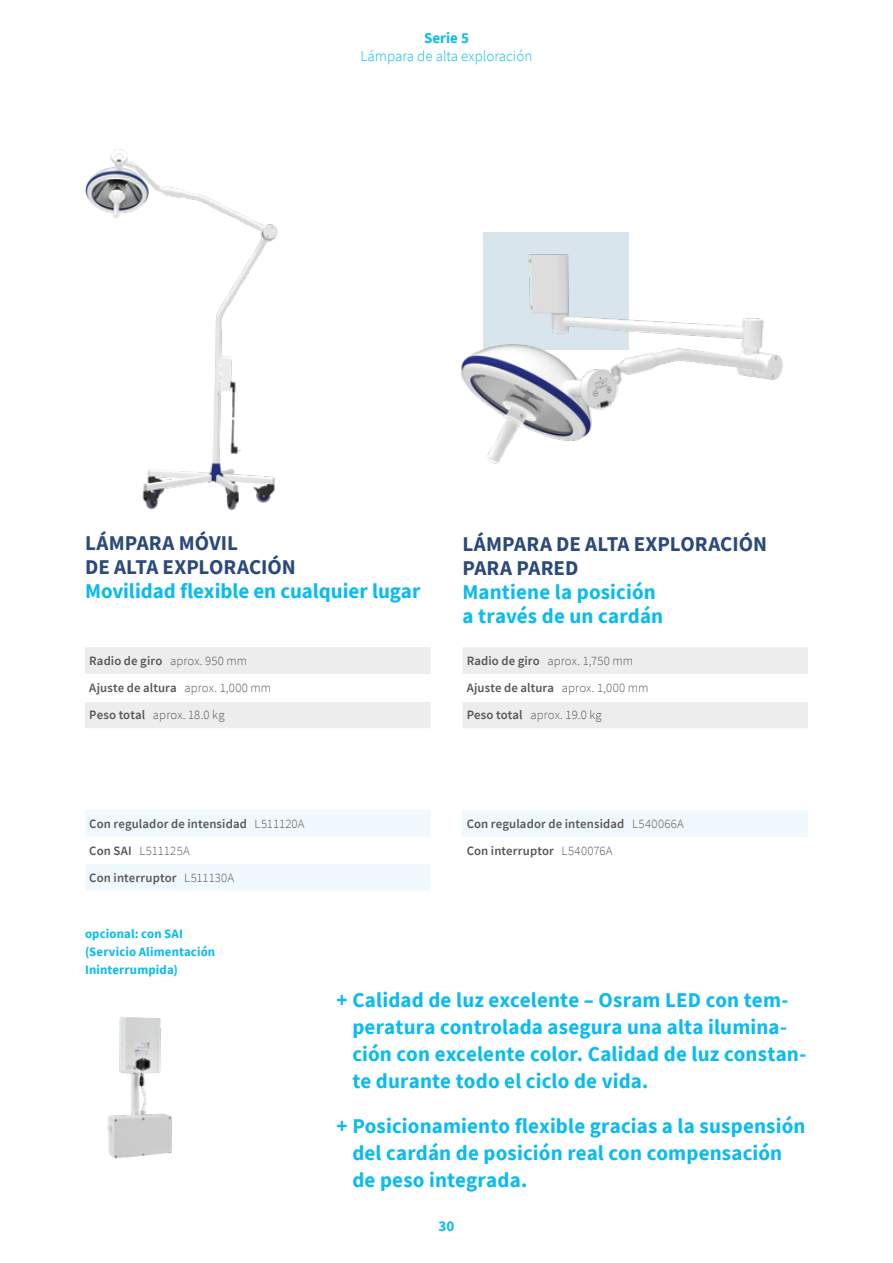
<style>
.page{position:relative;width:893px;height:1263px;background:#fff}
.page>*{position:absolute;margin:0;border:0;box-sizing:border-box;transform-origin:0 0}
.t1{font:700 21px/27px "Source Sans Pro";letter-spacing:.005em;color:#0bbbef}
.t2{font:700 21px/24px "Source Sans Pro";color:#2c4a79}
.t3{font:300 15px "Source Sans Pro";color:#0bbbef}
.t4{font:700 15px "Source Sans Pro";color:#0bbbef}
.t5{font:300 12.75px/27px "Source Sans Pro";letter-spacing:.005em;color:#575756}
.t6{font:600 12.75px/27px "Source Sans Pro";letter-spacing:.01em;color:#575756}
.t7{font:700 12.75px/18px "Source Sans Pro";letter-spacing:.01em;color:#0bbbef}
.s1{font-weight:600}
.s2{font-weight:300}
</style>
<div class="page">
<div style="left:484px;top:233px;width:145px;height:117px;background:#d9e5ec"></div>
<div style="left:85px;top:810px;width:345px;height:81px;background:#f0f9fe"></div>
<div style="left:85px;top:837px;width:346px;height:27px;background:#fff"></div>
<div style="left:85px;top:647px;width:345px;height:81px;background:#ededed"></div>
<div style="left:85px;top:674px;width:346px;height:27px;background:#fff"></div>
<div style="left:462px;top:810px;width:346px;height:27px;background:#f0f9fe"></div>
<div style="left:462px;top:647px;width:346px;height:81px;background:#ededed"></div>
<div style="left:462px;top:674px;width:346px;height:27px;background:#fff"></div>
<img style="left:107px;top:1017px;width:65px;height:142px">
<img style="left:85px;top:149px;width:193px;height:361px">
<img style="left:461px;top:238px;width:322px;height:226px">
<p class="t4" style="left:424px;top:28px;width:46px">Serie 5</p>
<p class="t3" style="left:361px;top:47px;width:173px">Lámpara de alta exploración</p>
<p class="t2" style="left:85px;top:531px;width:212px">LÁMPARA MÓVIL<br>DE ALTA EXPLORACIÓN</p>
<p class="t1" style="left:85px;top:577px;width:337px">Movilidad flexible en cualquier lugar</p>
<p class="t5" style="left:89px;top:647px;width:183px"><span class="s1">Radio de giro</span> aprox. 950 mm<br><span class="s1">Ajuste de altura</span> aprox. 1,000 mm<br><span class="s1">Peso total</span> aprox. 18.0 kg</p>
<p class="t6" style="left:89px;top:810px;width:217px">Con regulador de intensidad <span class="s2">L511120A<br></span>Con SAI <span class="s2">L511125A<br></span>Con interruptor <span class="s2">L511130A</span></p>
<p class="t7" style="left:85px;top:925px;width:132px">opcional: con SAI (Servicio Alimentación<br>Ininterrumpida)</p>
<p class="t2" style="left:462px;top:532px;width:306px">LÁMPARA DE ALTA EXPLORACIÓN<br>PARA PARED</p>
<p class="t1" style="left:462px;top:580px;width:202px;line-height:24px">Mantiene la posición a través de un cardán</p>
<p class="t5" style="left:467px;top:648px;width:183px"><span class="s1">Radio de giro</span> aprox. 1,750 mm<br><span class="s1">Ajuste de altura</span> aprox. 1,000 mm<br><span class="s1">Peso total</span> aprox. 19.0 kg</p>
<p class="t6" style="left:467px;top:810px;width:219px">Con regulador de intensidad <span class="s2">L540066A<br></span>Con interruptor <span class="s2">L540076A</span></p>
<p class="t1" style="left:352px;top:986px;width:455px;text-indent:-16px">+ Calidad de luz excelente – Osram LED con tem&shy;peratura controlada asegura una alta ilumina&shy;ción con excelente color. Calidad de luz constan&shy;te durante todo el ciclo de vida.</p>
<p class="t1" style="left:352px;top:1112px;width:455px;text-indent:-16px">+ Posicionamiento flexible gracias a la suspensión del cardán de posición real con compensación de peso integrada.</p>
<p class="t4" style="left:439px;top:1216px;width:17px">30</p>
</div>
